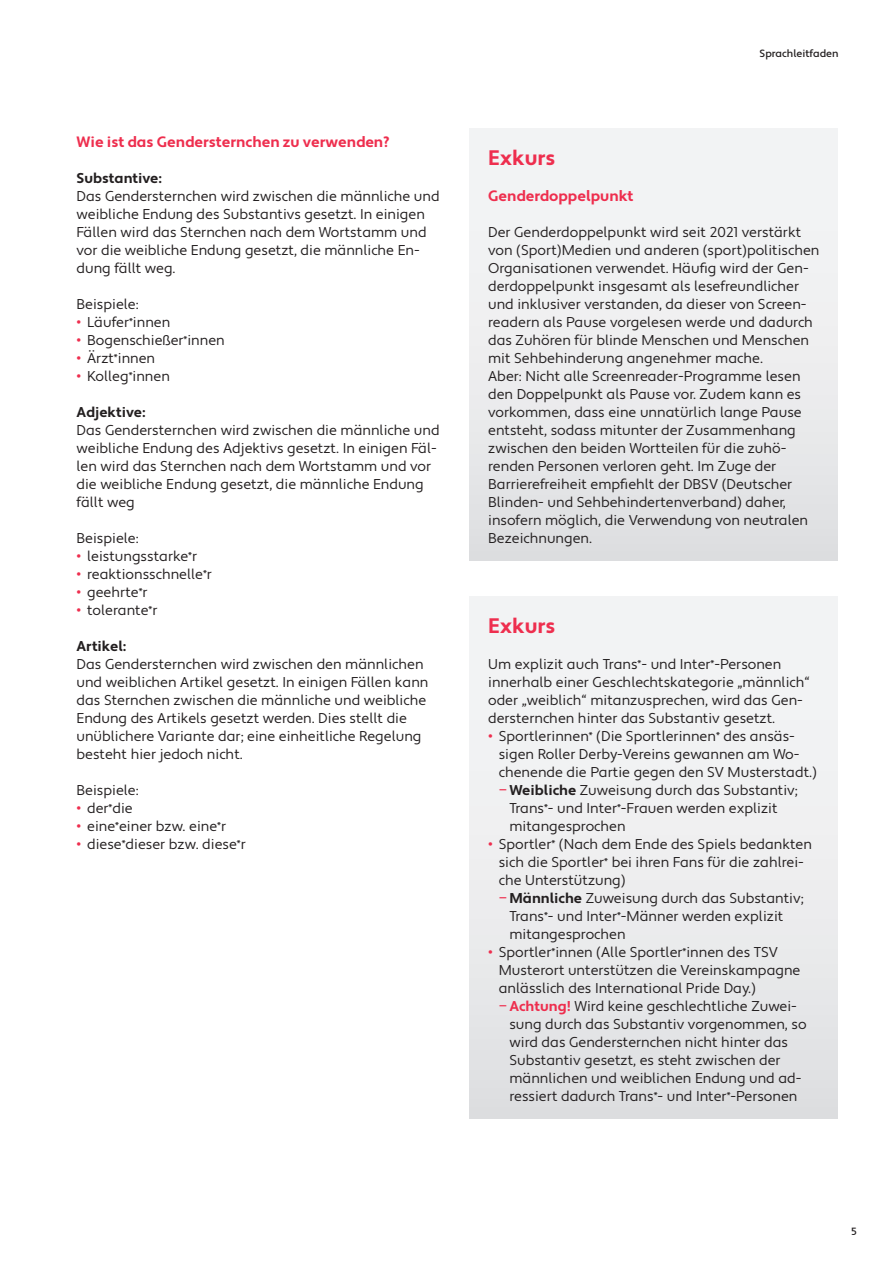
<style>
.page{position:relative;width:893px;height:1263px;background:#fff}
.page>*{position:absolute;margin:0;border:0;box-sizing:border-box;transform-origin:0 0}
.t1{font:700 21px "Apertura";color:#ee2e4e}
.t2{font:700 15px "Apertura";color:#ee2e4e}
.t3{font:14.25px/18px "Apertura";color:#231f20}
.t4{font:700 14.25px "Apertura";color:#231f20}
.t5{font:500 10.5px "Apertura";color:#231f20}
.s1{font-size:16.5px;color:#ee2e4e}
.s2{font-weight:700}
.s3{font-weight:700;color:#ee2e4e}
</style>
<div class="page">
<div style="left:470px;top:129px;width:368px;height:432px;background:linear-gradient(to bottom,#f7f7f8,#e1e1e3)"></div>
<div style="left:470px;top:597px;width:368px;height:522px;background:linear-gradient(to bottom,#f7f7f8,#e1e1e3)"></div>
<p class="t2" style="left:77px;top:132px;width:315px">Wie ist das Gendersternchen zu verwenden?</p>
<p class="t4" style="left:77px;top:169px;width:86px">Substantive:</p>
<p class="t3" style="left:77px;top:187px;width:365px">Das Gendersternchen wird zwischen die männliche und weibliche Endung des Substantivs gesetzt. In einigen Fällen wird das Sternchen nach dem Wortstamm und vor die weibliche Endung gesetzt, die männliche En&shy;dung fällt weg.</p>
<p class="t3" style="left:77px;top:295px;width:64px">Beispiele:</p>
<p class="t3" style="left:77px;top:313px;width:95px"><span class="s1">•</span> Läufer<sup>*</sup>innen</p>
<p class="t3" style="left:77px;top:331px;width:150px"><span class="s1">•</span> Bogenschießer<sup>*</sup>innen</p>
<p class="t3" style="left:77px;top:349px;width:80px"><span class="s1">•</span> Ärzt<sup>*</sup>innen</p>
<p class="t3" style="left:77px;top:367px;width:95px"><span class="s1">•</span> Kolleg<sup>*</sup>innen</p>
<p class="t4" style="left:77px;top:403px;width:70px">Adjektive:</p>
<p class="t3" style="left:77px;top:421px;width:365px">Das Gendersternchen wird zwischen die männliche und weibliche Endung des Adjektivs gesetzt. In einigen Fäl&shy;len wird das Sternchen nach dem Wortstamm und vor die weibliche Endung gesetzt, die männliche Endung fällt weg</p>
<p class="t3" style="left:77px;top:529px;width:64px">Beispiele:</p>
<p class="t3" style="left:77px;top:547px;width:122px"><span class="s1">•</span> leistungsstarke<sup>*</sup>r</p>
<p class="t3" style="left:77px;top:565px;width:137px"><span class="s1">•</span> reaktionsschnelle<sup>*</sup>r</p>
<p class="t3" style="left:77px;top:583px;width:73px"><span class="s1">•</span> geehrte<sup>*</sup>r</p>
<p class="t3" style="left:77px;top:601px;width:82px"><span class="s1">•</span> tolerante<sup>*</sup>r</p>
<p class="t4" style="left:77px;top:637px;width:51px">Artikel:</p>
<p class="t3" style="left:77px;top:655px;width:353px">Das Gendersternchen wird zwischen den männlichen und weiblichen Artikel gesetzt. In einigen Fällen kann das Sternchen zwischen die männliche und weibliche Endung des Artikels gesetzt werden. Dies stellt die unüblichere Variante dar; eine einheitliche Regelung besteht hier jedoch nicht.</p>
<p class="t3" style="left:77px;top:781px;width:64px">Beispiele:</p>
<p class="t3" style="left:77px;top:799px;width:58px"><span class="s1">•</span> der<sup>*</sup>die</p>
<p class="t3" style="left:77px;top:817px;width:151px"><span class="s1">•</span> eine<sup>*</sup>einer bzw. eine<sup>*</sup>r</p>
<p class="t3" style="left:77px;top:835px;width:171px"><span class="s1">•</span> diese<sup>*</sup>dieser bzw. diese<sup>*</sup>r</p>
<p class="t5" style="left:760px;top:47px;width:80px">Sprachleitfaden</p>
<h1 class="t1" style="left:488px;top:145px;width:69px">Exkurs</h1>
<p class="t2" style="left:488px;top:186px;width:147px">Genderdoppelpunkt</p>
<p class="t3" style="left:488px;top:223px;width:333px">Der Genderdoppelpunkt wird seit 2021 verstärkt von (Sport)Medien und anderen (sport)politischen Organisationen verwendet. Häufig wird der Gen&shy;derdoppelpunkt insgesamt als lesefreundlicher und inklusiver verstanden, da dieser von Screen&shy;readern als Pause vorgelesen werde und dadurch das Zuhören für blinde Menschen und Menschen mit Sehbehinderung angenehmer mache.<br>Aber: Nicht alle Screenreader-Programme lesen den Doppelpunkt als Pause vor. Zudem kann es vorkommen, dass eine unnatürlich lange Pause entsteht, sodass mitunter der Zusammenhang zwischen den beiden Wortteilen für die zuhö&shy;renden Personen verloren geht. Im Zuge der Barrierefreiheit empfiehlt der DBSV (Deutscher Blinden- und Sehbehindertenverband) daher, insofern möglich, die Verwendung von neutralen Bezeichnungen.</p>
<h1 class="t1" style="left:488px;top:613px;width:69px">Exkurs</h1>
<p class="t3" style="left:488px;top:655px;width:323px">Um explizit auch Trans<sup>*</sup>- und Inter<sup>*</sup>-Personen innerhalb einer Geschlechtskategorie „männlich“ oder „weiblich“ mitanzusprechen, wird das Gen&shy;dersternchen hinter das Substantiv gesetzt.</p>
<p class="t3" style="left:499px;top:727px;width:320px;text-indent:-11px"><span class="s1">•</span> Sportlerinnen<sup>*</sup> (Die Sportlerinnen<sup>*</sup> des ansäs&shy;sigen Roller Derby-Vereins gewannen am Wo&shy;chenende die Partie gegen den SV Musterstadt.)</p>
<p class="t3" style="left:509px;top:781px;width:290px;text-indent:-11px"><span class="s1">–</span> <span class="s2">Weibliche</span> Zuweisung durch das Substantiv;<br>Trans<sup>*</sup>- und Inter<sup>*</sup>-Frauen werden explizit mitangesprochen</p>
<p class="t3" style="left:499px;top:835px;width:315px;text-indent:-11px"><span class="s1">•</span> Sportler<sup>*</sup> (Nach dem Ende des Spiels bedankten sich die Sportler<sup>*</sup> bei ihren Fans für die zahlrei&shy;che Unterstützung)</p>
<p class="t3" style="left:509px;top:889px;width:296px;text-indent:-11px"><span class="s1">–</span> <span class="s2">Männliche</span> Zuweisung durch das Substantiv;<br>Trans<sup>*</sup>- und Inter<sup>*</sup>-Männer werden explizit mitangesprochen</p>
<p class="t3" style="left:499px;top:943px;width:303px;text-indent:-11px"><span class="s1">•</span> Sportler<sup>*</sup>innen (Alle Sportler<sup>*</sup>innen des TSV<br>Musterort unterstützen die Vereinskampagne anlässlich des International Pride Day.)</p>
<p class="t3" style="left:509px;top:997px;width:299px;text-indent:-11px"><span class="s1">–</span> <span class="s3">Achtung!</span> Wird keine geschlechtliche Zuwei&shy;sung durch das Substantiv vorgenommen, so wird das Gendersternchen nicht hinter das Substantiv gesetzt, es steht zwischen der männlichen und weiblichen Endung und ad&shy;ressiert dadurch Trans<sup>*</sup>- und Inter<sup>*</sup>-Personen</p>
<p class="t5" style="left:851px;top:1224px;width:7px">5</p>
</div>
